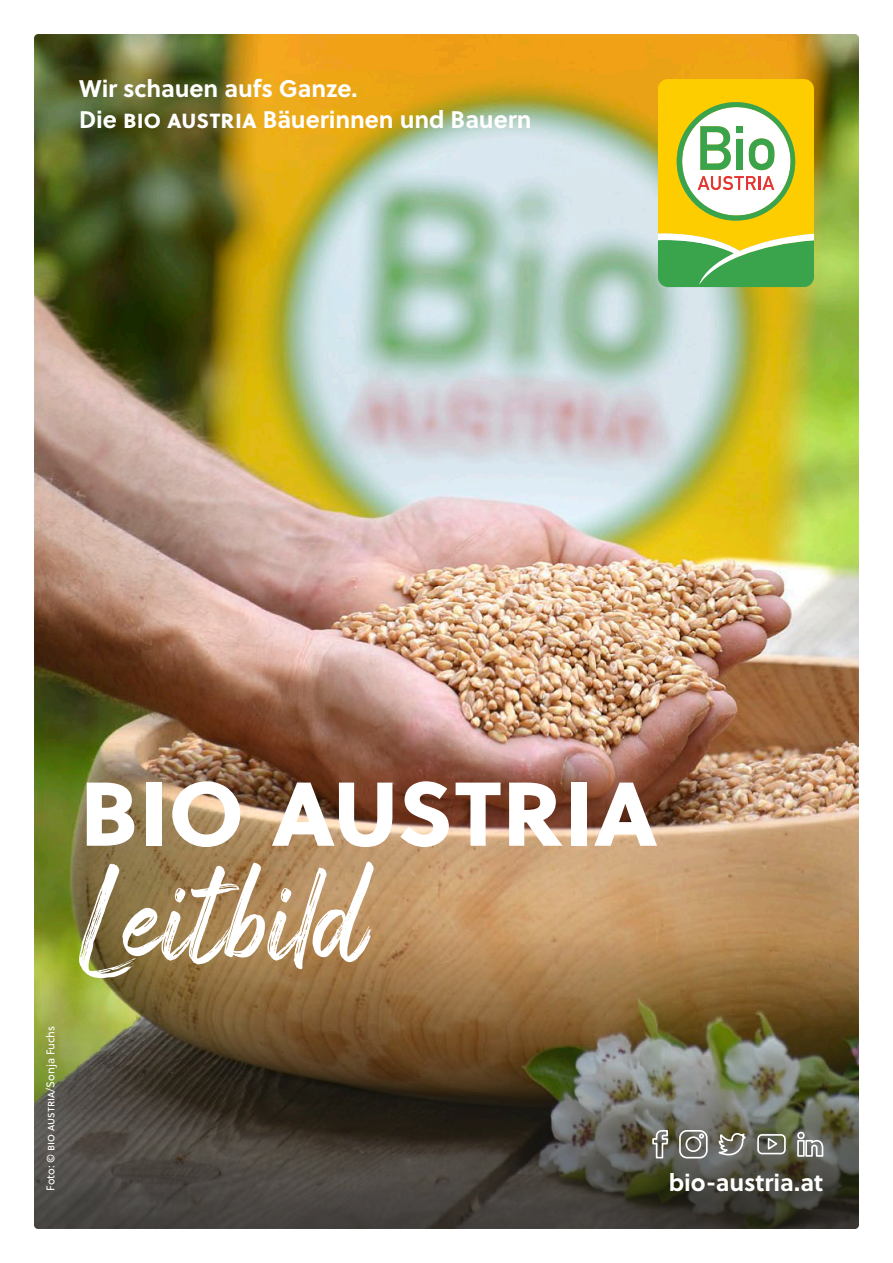
<style>
.page{position:relative;width:893px;height:1263px;background:#fff}
.page>*{position:absolute;margin:0;border:0;box-sizing:border-box;transform-origin:0 0}
.t1{font:117px "Arsilon";letter-spacing:.005em;color:#fff}
.t2{font:700 106.2px "Soleil";letter-spacing:-.015em;color:#fff}
.t3{font:700 24px/30.5px "Soleil";letter-spacing:-.005em;color:#fff}
.t4{font:11.25px "Soleil";color:#fff}
</style>
<div class="page">
<img style="left:34px;top:34px;width:825px;height:906px">
<img style="left:34px;top:940px;width:825px;height:289px">
<svg style="left:658px;top:79px;width:156px;height:208px"></svg>
<svg style="left:678px;top:1129px;width:69px;height:30px;background:#83827a"></svg>
<svg style="left:651px;top:1129px;width:18px;height:30px"></svg>
<svg style="left:796px;top:1131px;width:28px;height:26px"></svg>
<svg style="left:756px;top:1133px;width:31px;height:22px"></svg>
<p class="t3" style="left:79px;top:74px;width:454px">Wir schauen aufs Ganze.<br>Die bio austria Bäuerinnen und Bauern</p>
<p class="t4" style="left:44px;top:1191px;width:167px;rotate:-90deg">Foto: © bio austria/Sonja Fuchs</p>
<h2 class="t2" style="left:79px;top:739px;width:580px">bio austria</h2>
<h1 class="t1" style="left:79px;top:847px;width:291px">Leitbild</h1>
<p class="t3" style="left:669px;top:1167px;width:156px">bio-austria.at</p>
</div>
